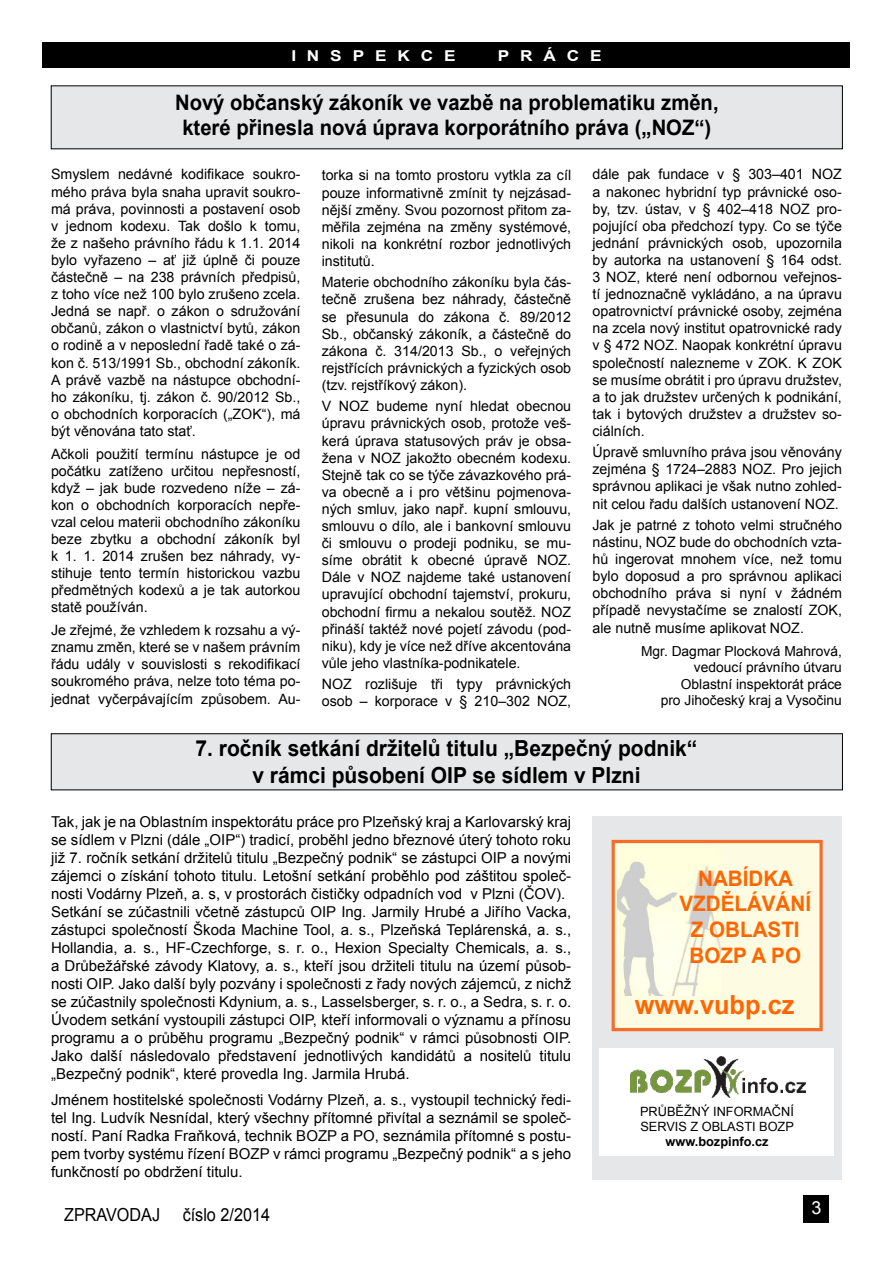
<style>
.page{position:relative;width:893px;height:1263px;background:#fff}
.page>*{position:absolute;margin:0;border:0;box-sizing:border-box;transform-origin:0 0}
.t1{font:700 26.25px "Arial";color:#f60}
.t2{font:700 22.2px/26.5px "Arial";color:#000;text-align:center;scale:.95 1}
.t3{font:700 21.3px/25.7px "Arial";color:#000;text-align:center;scale:.95 1}
.t4{font:700 21.3px "Arial";color:#f60}
.t5{font:18px "Arial";color:#000;scale:.9 1}
.t6{font:18px "Arial";color:#fff}
.t7{font:15px/18px "Arial";color:#000}
.t8{font:700 15px "Arial";color:#fff;scale:1.15 1}
.t9{font:14.25px/17.1px "Arial";color:#000;text-align:justify}
.t10{font:13.8px/16.5px "Arial";color:#000;text-align:right}
.t11{font:12.75px/15.3px "Arial";color:#000}
.t12{font:700 12.75px "Arial";color:#000}
</style>
<div class="page">
<div style="left:43px;top:43px;width:807px;height:25px;background:#000"></div>
<div style="left:804px;top:1195px;width:25px;height:27px;background:#000"></div>
<div style="left:51px;top:86px;width:791px;height:63px;background:#e6e7e8"></div>
<div style="left:51px;top:734px;width:791px;height:56px;background:#e6e7e8"></div>
<div style="left:51px;top:733px;width:792px;height:57px;border:1px solid #000"></div>
<div style="left:592px;top:816px;width:250px;height:363px;background:#e6e7e8"></div>
<div style="left:613px;top:841px;width:208px;height:188px;background:#fdfbe1"></div>
<div style="left:612px;top:840px;width:211px;height:191px;border:3px solid #f36e2b"></div>
<img style="left:618px;top:862px;width:103px;height:133px">
<div style="left:600px;top:1048px;width:234px;height:108px;background:#fff"></div>
<img style="left:631px;top:1056px;width:174px;height:42px">
<p class="t8" style="left:291px;top:46px;width:13px">IN</p>
<p class="t8" style="left:330px;top:46px;width:39px">S PEKCEPRÁCE</p>
<h3 class="t3" style="left:175px;top:90px;width:574px">Nový občanský zákoník ve vazbě na problematiku změn, které přinesla nová úprava korporátního práva („NOZ“)</h3>
<p class="t9" style="left:51px;top:166px;width:251px">Smyslem nedávné kodifikace soukro&shy;mého práva byla snaha upravit soukro&shy;má práva, povinnosti a postavení osob v jednom kodexu. Tak došlo k tomu, že z našeho právního řádu k 1.1. 2014 bylo vyřazeno – ať již úplně či pouze částečně – na 238 právních předpisů, z toho více než 100 bylo zrušeno zcela.<br>Jedná se např. o zákon o sdružování občanů, zákon o vlastnictví bytů, zákon o rodině a v neposlední řadě také o zá&shy;kon č. 513/1991 Sb., obchodní zákoník.<br>A právě vazbě na nástupce obchodní&shy;ho zákoníku, tj. zákon č. 90/2012 Sb., o obchodních korporacích („ZOK“), má být věnována tato stať.</p>
<p class="t9" style="left:51px;top:445px;width:251px">Ačkoli použití termínu nástupce je od počátku zatíženo určitou nepřesností, když – jak bude rozvedeno níže – zá&shy;kon o obchodních korporacích nepře&shy;vzal celou materii obchodního zákoníku beze zbytku a obchodní zákoník byl k 1. 1. 2014 zrušen bez náhrady, vy&shy;stihuje tento termín historickou vazbu předmětných kodexů a je tak autorkou statě používán.</p>
<p class="t9" style="left:51px;top:622px;width:251px">Je zřejmé, že vzhledem k rozsahu a vý&shy;znamu změn, které se v našem právním řádu udály v souvislosti s rekodifikací soukromého práva, nelze toto téma po&shy;jednat vyčerpávajícím způsobem. Au-</p>
<p class="t9" style="left:592px;top:166px;width:251px">dále pak fundace v § 303–401 NOZ a nakonec hybridní typ právnické oso&shy;by, tzv. ústav, v § 402–418 NOZ pro&shy;pojující oba předchozí typy. Co se týče jednání právnických osob, upozornila by autorka na ustanovení § 164 odst.<br>3 NOZ, které není odbornou veřejnos&shy;tí jednoznačně vykládáno, a na úpravu opatrovnictví právnické osoby, zejména na zcela nový institut opatrovnické rady v § 472 NOZ. Naopak konkrétní úpravu společností nalezneme v ZOK. K ZOK se musíme obrátit i pro úpravu družstev, a to jak družstev určených k podnikání, tak i bytových družstev a družstev so&shy;ciálních.</p>
<p class="t9" style="left:592px;top:444px;width:251px">Úpravě smluvního práva jsou věnovány zejména § 1724–2883 NOZ. Pro jejich správnou aplikaci je však nutno zohled&shy;nit celou řadu dalších ustanovení NOZ.</p>
<p class="t9" style="left:592px;top:516px;width:251px">Jak je patrné z tohoto velmi stručného nástinu, NOZ bude do obchodních vzta&shy;hů ingerovat mnohem více, než tomu bylo doposud a pro správnou aplikaci obchodního práva si nyní v žádném případě nevystačíme se znalostí ZOK, ale nutně musíme aplikovat NOZ.</p>
<p class="t10" style="left:641px;top:642px;width:202px">Mgr. Dagmar Plocková Mahrová, vedoucí právního útvaru<br>Oblastní inspektorát práce<br>pro Jihočeský kraj a Vysočinu</p>
<p class="t9" style="left:322px;top:167px;width:251px">torka si na tomto prostoru vytkla za cíl pouze informativně zmínit ty nejzásad&shy;nější změny. Svou pozornost přitom za&shy;měřila zejména na změny systémové, nikoli na konkrétní rozbor jednotlivých institutů.</p>
<p class="t9" style="left:322px;top:274px;width:251px">Materie obchodního zákoníku byla čás&shy;tečně zrušena bez náhrady, částečně se přesunula do zákona č. 89/2012<br>Sb., občanský zákoník, a částečně do zákona č. 314/2013 Sb., o veřejných rejstřících právnických a fyzických osob (tzv. rejstříkový zákon).</p>
<p class="t9" style="left:322px;top:398px;width:251px">V NOZ budeme nyní hledat obecnou úpravu právnických osob, protože veš&shy;kerá úprava statusových práv je obsa&shy;žena v NOZ jakožto obecném kodexu.<br>Stejně tak co se týče závazkového prá&shy;va obecně a i pro většinu pojmenova&shy;ných smluv, jako např. kupní smlouvu, smlouvu o dílo, ale i bankovní smlouvu či smlouvu o prodeji podniku, se mu&shy;síme obrátit k obecné úpravě NOZ.<br>Dále v NOZ najdeme také ustanovení upravující obchodní tajemství, prokuru, obchodní firmu a nekalou soutěž. NOZ přináší taktéž nové pojetí závodu (pod&shy;niku), kdy je více než dříve akcentována vůle jeho vlastníka-podnikatele.</p>
<p class="t9" style="left:322px;top:676px;width:251px">NOZ rozlišuje tři typy právnických osob – korporace v § 210–302 NOZ,</p>
<h2 class="t2" style="left:196px;top:736px;width:530px">7. ročník setkání držitelů titulu „Bezpečný podnik“ v rámci působení OIP se sídlem v Plzni</h2>
<p class="t7" style="left:51px;top:813px;width:522px">Tak, jak je na Oblastním inspektorátu práce pro Plzeňský kraj a Karlovarský kraj se sídlem v Plzni (dále „OIP“) tradicí, proběhl jedno březnové úterý tohoto roku již 7. ročník setkání držitelů titulu „Bezpečný podnik“ se zástupci OIP a novými zájemci o získání tohoto titulu. Letošní setkání proběhlo pod záštitou společ&shy;nosti Vodárny Plzeň, a. s, v prostorách čističky odpadních vod v Plzni (ČOV).<br>Setkání se zúčastnili včetně zástupců OIP Ing. Jarmily Hrubé a Jiřího Vacka, zástupci společností Škoda Machine Tool, a. s., Plzeňská Teplárenská, a. s., Hollandia, a. s., HF-Czechforge, s. r. o., Hexion Specialty Chemicals, a. s., a Drůbežářské závody Klatovy, a. s., kteří jsou držiteli titulu na území působ&shy;nosti OIP. Jako další byly pozvány i společnosti z řady nových zájemců, z nichž se zúčastnily společnosti Kdynium, a. s., Lasselsberger, s. r. o., a Sedra, s. r. o.<br>Úvodem setkání vystoupili zástupci OIP, kteří informovali o významu a přínosu programu a o průběhu programu „Bezpečný podnik“ v rámci působnosti OIP.<br>Jako další následovalo představení jednotlivých kandidátů a nositelů titulu „Bezpečný podnik“, které provedla Ing. Jarmila Hrubá.</p>
<p class="t7" style="left:51px;top:1091px;width:522px;text-align:justify">Jménem hostitelské společnosti Vodárny Plzeň, a. s., vystoupil technický ředi&shy;tel Ing. Ludvík Nesnídal, který všechny přítomné přivítal a seznámil se společ&shy;ností. Paní Radka Fraňková, technik BOZP a PO, seznámila přítomné s postu&shy;pem tvorby systému řízení BOZP v rámci programu „Bezpečný podnik“ a s jeho funkčností po obdržení titulu.</p>
<p class="t5" style="left:64px;top:1203px;width:108px">ZPRAVODAJ</p>
<p class="t5" style="left:183px;top:1203px;width:99px">číslo 2/2014</p>
<h3 class="t4" style="left:698px;top:864px;width:58px">NABÍDKA</h3>
<h3 class="t4" style="left:679px;top:890px;width:109px">VZDĚLÁVÁNÍ</h3>
<h3 class="t4" style="left:691px;top:915px;width:100px">Z OBLASTI</h3>
<h3 class="t4" style="left:690px;top:941px;width:55px">BOZPAP</h3>
<h3 class="t4" style="left:785px;top:941px;width:18px">O</h3>
<h1 class="t1" style="left:635px;top:987px;width:161px">www.vubp.cz</h1>
<p class="t11" style="left:640px;top:1104px;width:155px">PRŮBĚŽNÝ INFORMAČNÍ<br>SERVIS Z OBLASTI BOZP</p>
<p class="t12" style="left:665px;top:1133px;width:104px">www.bozpinfo.cz</p>
<p class="t6" style="left:811px;top:1196px;width:12px">3</p>
</div>
